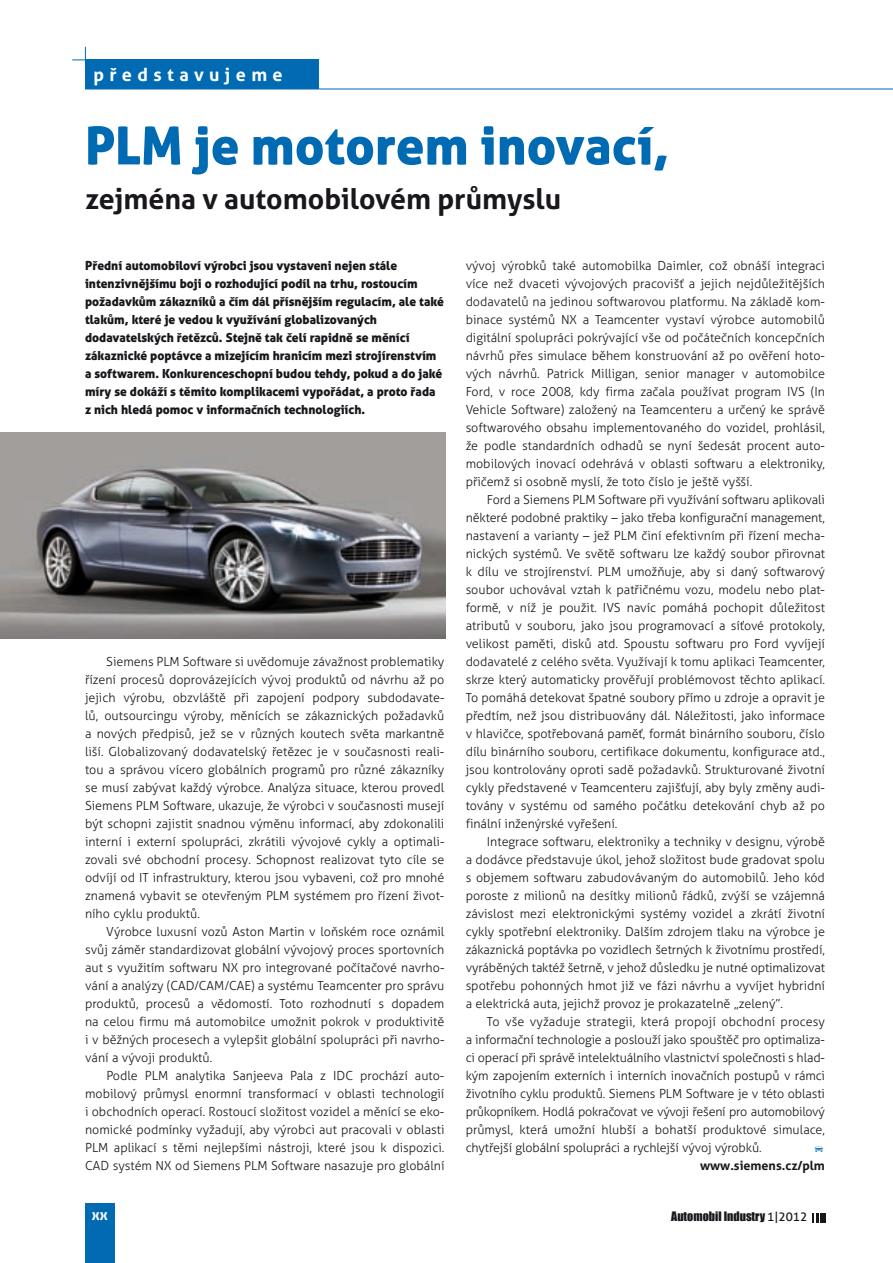
<style>
.page{position:relative;width:893px;height:1263px;background:#fff}
.page>*{position:absolute;margin:0;border:0;box-sizing:border-box;transform-origin:0 0}
.t1{font:52.5px "Aller Display";color:#006ab3}
.t2{font:700 28.5px "Aller";color:#1a171c}
.t3{font:700 18px "Aller";letter-spacing:.3em;color:#fff}
.t4{font:700 15px "Aller";color:#fff}
.t5{font:300 12.6px/18px "Aller";color:#1a171c;text-align:justify}
.t6{font:12.6px/18px "Aller Display";color:#1a171c}
.t7{font:700 12.6px "Aller";color:#1a171c}
.t8{font:12px "Impact";color:#1a171c}
.s1{font-family:"Aller"}
</style>
<div class="page">
<div style="left:85px;top:1203px;width:30px;height:60px;background:#006ab3"></div>
<svg style="left:812px;top:1213px;width:7px;height:9px"></svg>
<div style="left:820px;top:1213px;width:5px;height:9px;background:#1a171c"></div>
<hr style="left:85px;top:89px;width:808px;height:1px;background:#006ab3">
<div style="left:85px;top:60px;width:233px;height:29px;background:#006ab3"></div>
<svg style="left:72px;top:47px;width:14px;height:14px"></svg>
<img style="left:0;top:433px;width:445px;height:206px">
<h3 class="t3" style="left:94px;top:64px;width:191px">představujeme</h3>
<h1 class="t1" style="left:85px;top:112px;width:585px">PLM je motorem inovací,</h1>
<h2 class="t2" style="left:85px;top:182px;width:478px">zejména v automobilovém průmyslu</h2>
<p class="t6" style="left:85px;top:256px;width:360px">Přední automobiloví výrobci jsou vystaveni nejen stále intenzivnějšímu boji o rozhodující podíl na trhu, rostoucím požadavkům zákazníků a čím dál přísnějším regulacím, ale také tlakům, které je vedou k využívání globalizovaných dodavatelských řetězců. Stejně tak čelí rapidně se měnící zákaznické poptávce a mizejícím hranicím mezi strojírenstvím a softwarem. Konkurenceschopní budou tehdy, pokud a do jaké míry se dokáží s těmito komplikacemi vypořádat, a proto řada z nich hledá pomoc v informačních technologiích.</p>
<p class="t5" style="left:85px;top:653px;width:361px;text-indent:21px">Siemens PLM Software si uvědomuje závažnost problematiky řízení procesů doprovázejících vývoj produktů od návrhu až po jejich výrobu, obzvláště při zapojení podpory subdodavate&shy;lů, outsourcingu výroby, měnících se zákaznických požadavků a nových předpisů, jež se v různých koutech světa markantně liší. Globalizovaný dodavatelský řetězec je v současnosti reali&shy;tou a správou vícero globálních programů pro různé zákazníky se musí zabývat každý výrobce. Analýza situace, kterou provedl Siemens PLM Software, ukazuje, že výrobci v současnosti musejí být schopni zajistit snadnou výměnu informací, aby zdokonalili interní i externí spolupráci, zkrátili vývojové cykly a optimali&shy;zovali své obchodní procesy. Schopnost realizovat tyto cíle se odvíjí od IT infrastruktury, kterou jsou vybaveni, což pro mnohé znamená vybavit se otevřeným PLM systémem pro řízení život&shy;ního cyklu produktů.</p>
<p class="t5" style="left:85px;top:923px;width:361px;text-indent:21px">Výrobce luxusní vozů Aston Martin v loňském roce oznámil svůj záměr standardizovat globální vývojový proces sportovních aut s využitím softwaru NX pro integrované počítačové navrho&shy;vání a analýzy (CAD/CAM/CAE) a systému Teamcenter pro správu produktů, procesů a vědomostí. Toto rozhodnutí s dopadem na celou firmu má automobilce umožnit pokrok v produktivitě i v běžných procesech a vylepšit globální spolupráci při navrho&shy;vání a vývoji produktů.</p>
<p class="t5" style="left:85px;top:1067px;width:361px;text-indent:21px">Podle PLM analytika Sanjeeva Pala z IDC prochází auto&shy;mobilový průmysl enormní transformací v oblasti technologií i obchodních operací. Rostoucí složitost vozidel a měnící se eko&shy;nomické podmínky vyžadují, aby výrobci aut pracovali v oblasti PLM aplikací s těmi nejlepšími nástroji, které jsou k dispozici.<br>CAD systém NX od Siemens PLM Software nasazuje pro globální</p>
<p class="t4" style="left:92px;top:1205px;width:18px">xx</p>
<p class="t5" style="left:466px;top:257px;width:361px">vývoj výrobků také automobilka Daimler, což obnáší integraci více než dvaceti vývojových pracovišť a jejich nejdůležitějších dodavatelů na jedinou softwarovou platformu. Na základě kom&shy;binace systémů NX a Teamcenter vystaví výrobce automobilů digitální spolupráci pokrývající vše od počátečních koncepčních návrhů přes simulace během konstruování až po ověření hoto&shy;vých návrhů. Patrick Milligan, senior manager v automobilce Ford, v roce 2008, kdy firma začala používat program IVS (In Vehicle Software) založený na Teamcenteru a určený ke správě softwarového obsahu implementovaného do vozidel, prohlásil, že podle standardních odhadů se nyní šedesát procent auto&shy;mobilových inovací odehrává v oblasti softwaru a elektroniky, přičemž si osobně myslí, že toto číslo je ještě vyšší.</p>
<p class="t5" style="left:466px;top:490px;width:361px;text-indent:21px">Ford a Siemens PLM Software při využívání softwaru aplikovali některé podobné praktiky – jako třeba konfigurační management, nastavení a varianty – jež PLM činí efektivním při řízení mecha&shy;nických systémů. Ve světě softwaru lze každý soubor přirovnat k dílu ve strojírenství. PLM umožňuje, aby si daný softwarový soubor uchovával vztah k patřičnému vozu, modelu nebo plat&shy;formě, v níž je použit. IVS navíc pomáhá pochopit důležitost atributů v souboru, jako jsou programovací a síťové protokoly, velikost paměti, disků atd. Spoustu softwaru pro Ford vyvíjejí dodavatelé z celého světa. Využívají k tomu aplikaci Teamcenter, skrze který automaticky prověřují problémovost těchto aplikací.<br>To pomáhá detekovat špatné soubory přímo u zdroje a opravit je předtím, než jsou distribuovány dál. Náležitosti, jako informace v hlavičce, spotřebovaná paměť, formát binárního souboru, číslo dílu binárního souboru, certifikace dokumentu, konfigurace atd., jsou kontrolovány oproti sadě požadavků. Strukturované životní cykly představené v Teamcenteru zajišťují, aby byly změny audi&shy;továny v systému od samého počátku detekování chyb až po finální inženýrské vyřešení.</p>
<p class="t5" style="left:466px;top:832px;width:361px;text-indent:21px">Integrace softwaru, elektroniky a techniky v designu, výrobě a dodávce představuje úkol, jehož složitost bude gradovat spolu s objemem softwaru zabudovávaným do automobilů. Jeho kód poroste z milionů na desítky milionů řádků, zvýší se vzájemná závislost mezi elektronickými systémy vozidel a zkrátí životní cykly spotřební elektroniky. Dalším zdrojem tlaku na výrobce je zákaznická poptávka po vozidlech šetrných k životnímu prostředí, vyráběných taktéž šetrně, v jehož důsledku je nutné optimalizovat spotřebu pohonných hmot již ve fázi návrhu a vyvíjet hybridní a elektrická auta, jejichž provoz je prokazatelně „zelený”.</p>
<p class="t5" style="left:466px;top:1012px;width:361px;text-indent:21px">To vše vyžaduje strategii, která propojí obchodní procesy a informační technologie a poslouží jako spouštěč pro optimaliza&shy;ci operací při správě intelektuálního vlastnictví společnosti s hlad&shy;kým zapojením externích i interních inovačních postupů v rámci životního cyklu produktů. Siemens PLM Software je v této oblasti průkopníkem. Hodlá pokračovat ve vývoji řešení pro automobilový průmysl, která umožní hlubší a bohatší produktové simulace, chytřejší globální spolupráci a rychlejší vývoj výrobků.</p>
<p class="t7" style="left:700px;top:1158px;width:126px">www.siemens.cz/plm</p>
<p class="t8" style="left:671px;top:1207px;width:137px">Automobil Industry <span class="s1">1|2012</span></p>
</div>
